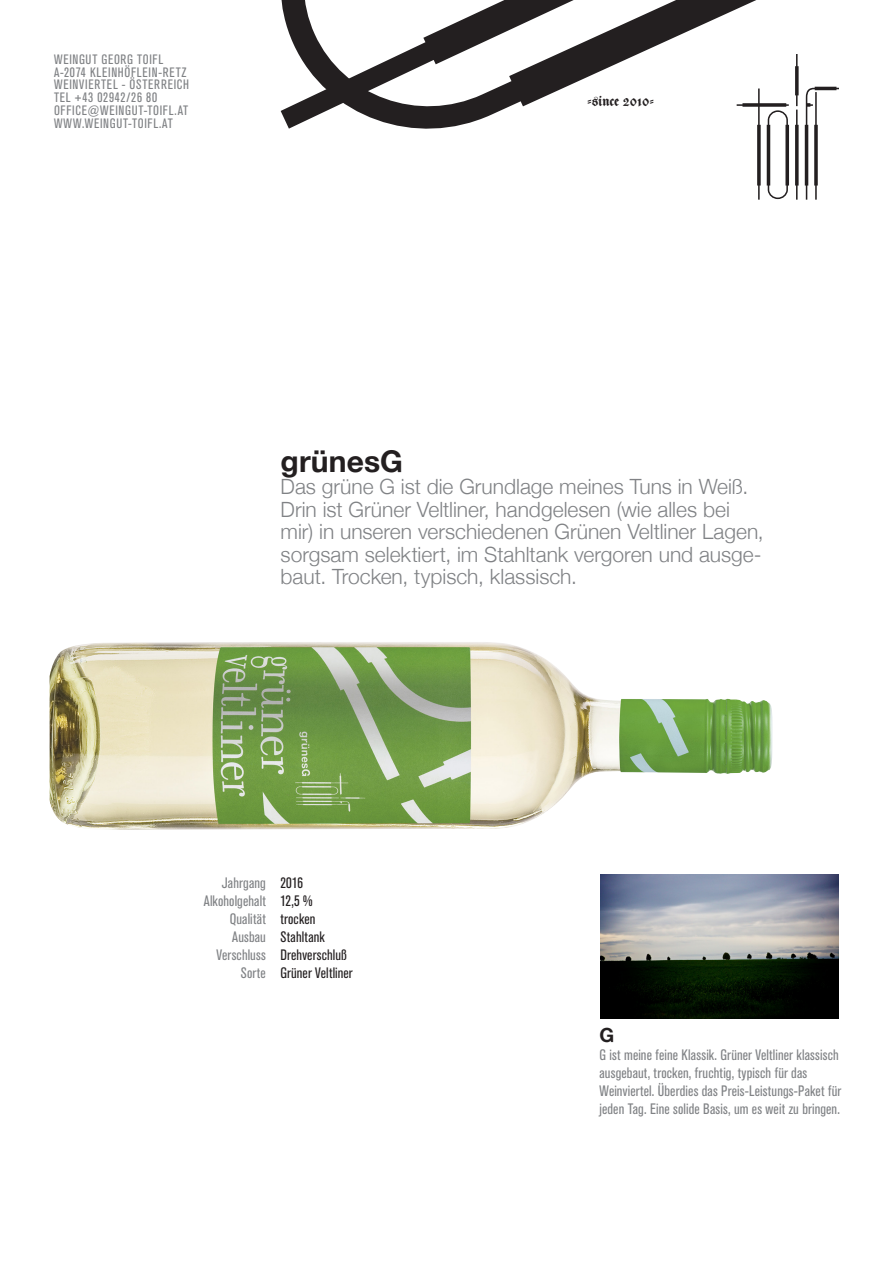
<style>
.page{position:relative;width:893px;height:1263px;background:#fff}
.page>*{position:absolute;margin:0;border:0;box-sizing:border-box;transform-origin:0 0}
.t1{font:700 30px "Helvetica Neue";letter-spacing:.005em;color:#231f20}
.t2{font:300 21px/22.5px "Helvetica Neue";color:#808285}
.t3{font:700 19.5px "Helvetica Neue";color:#231f20}
.t4{font:15px/18px "Akzidenz Grot Con BQ";letter-spacing:.01em;color:#808285}
.t5{font:15px "Akzidenz Grot Con BQ";letter-spacing:.01em;color:#231f20}
.t6{font:700 15px "Justus Fraktur EF";letter-spacing:.005em;color:#231f20}
.t7{font:13.5px/12.8px "Akzidenz Grot Con BQ";letter-spacing:.05em;color:#808285}
</style>
<div class="page">
<svg style="left:795px;top:149px;width:4px;height:51px"></svg>
<svg style="left:805px;top:149px;width:13px;height:51px"></svg>
<svg style="left:757px;top:149px;width:32px;height:51px"></svg>
<svg style="left:280px;top:111px;width:538px;height:38px"></svg>
<svg style="left:281px;top:0;width:558px;height:129px"></svg>
<img style="left:600px;top:875px;width:239px;height:143px">
<img style="left:50px;top:642px;width:723px;height:188px">
<p class="t7" style="left:54px;top:53px;width:137px">WEINGUT GEORG TOIFL<br>A-2074 KLEINHÖFLEIN-RETZ<br>WEINVIERTEL - ÖSTERREICH<br>TEL +43 02942/26 80<br>OFFICE@WEINGUT-TOIFL.AT<br>WWW.WEINGUT-TOIFL.AT</p>
<p class="t6" style="left:587px;top:93px;width:68px">-since 2010-</p>
<p class="t1" style="left:281px;top:438px;width:124px">grünesG</p>
<p class="t2" style="left:281px;top:474px;width:485px">Das grüne G ist die Grundlage meines Tuns in Weiß.<br>Drin ist Grüner Veltliner, handgelesen (wie alles bei mir) in unseren verschiedenen Grünen Veltliner Lagen, sorgsam selektiert, im Stahltank vergoren und ausge&shy;baut. Trocken, typisch, klassisch.</p>
<p class="t4" style="left:222px;top:874px;width:46px">Jahrgang</p>
<p class="t4" style="left:204px;top:892px;width:64px">Alkoholgehalt</p>
<p class="t4" style="left:230px;top:910px;width:38px">Qualität</p>
<p class="t4" style="left:232px;top:928px;width:35px">Ausbau</p>
<p class="t4" style="left:216px;top:946px;width:51px">Verschluss</p>
<p class="t4" style="left:241px;top:964px;width:26px">Sorte</p>
<p class="t5" style="left:280px;top:874px;width:24px">2016</p>
<p class="t5" style="left:280px;top:892px;width:34px">12,5 %</p>
<p class="t5" style="left:280px;top:910px;width:37px">trocken</p>
<p class="t5" style="left:280px;top:928px;width:46px">Stahltank</p>
<p class="t5" style="left:280px;top:946px;width:68px">Drehverschluß</p>
<p class="t5" style="left:280px;top:964px;width:74px">Grüner Veltliner</p>
<p class="t3" style="left:600px;top:1020px;width:16px">G</p>
<p class="t4" style="left:600px;top:1046px;width:243px">G ist meine feine Klassik. Grüner Veltliner klassisch ausgebaut, trocken, fruchtig, typisch für das Weinviertel. Überdies das Preis-Leistungs-Paket für jeden Tag. Eine solide Basis, um es weit zu bringen.</p>
</div>
